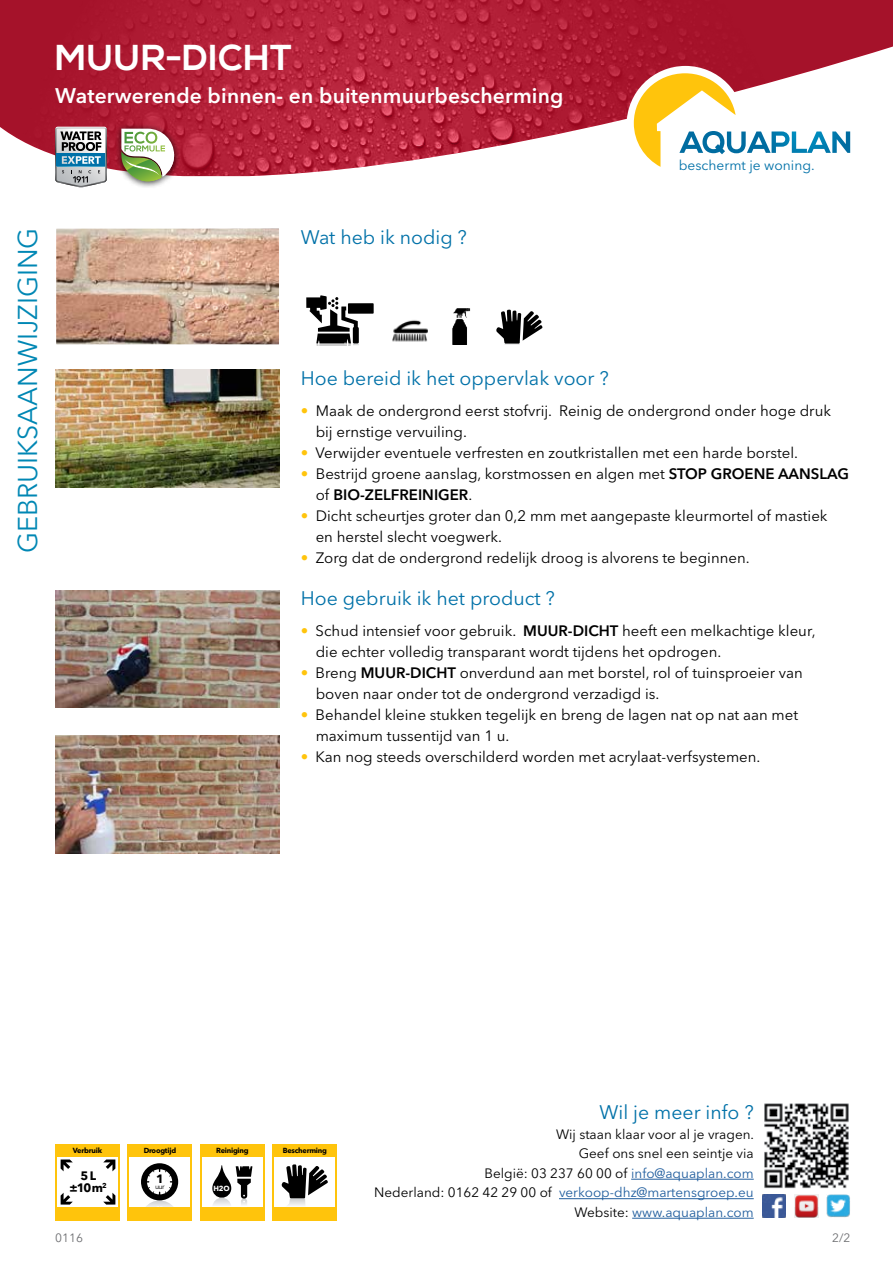
<style>
.page{position:relative;width:893px;height:1263px;background:#fff}
.page>*{position:absolute;margin:0;border:0;box-sizing:border-box;transform-origin:0 0}
.t1{font:700 36px "Nexa";letter-spacing:.01em;color:#fff}
.t2{font:27px "Avenir Next LT Pro";color:#0087b4}
.t3{font:600 21px "Avenir Next LT Pro";letter-spacing:.01em;color:#fff}
.t4{font:19.5px "Avenir Next LT Pro";color:#0071a8}
.t5{font:15px/21px "Avenir Next LT Pro";color:#000}
.t6{font:13.8px "Avenir Next LT Pro";color:#0071a8}
.t7{font:13.5px/19.5px "Avenir Next LT Pro";color:#000;text-align:right}
.t8{font:700 12.15px/12.1px "Avenir Next LT Pro";color:#000;text-align:center}
.t9{font:12px "Avenir Next LT Pro";color:#6d6e71}
.t10{font:700 12px "Avenir Next LT Pro";color:#000}
.t11{font:700 7.35px "Avenir Next LT Pro";letter-spacing:-.03em;color:#000}
.t12{font:700 7.35px "Avenir Next LT Pro";color:#fff}
.t13{font:7.05px "Avenir Next LT Pro";color:#000}
.s1{font-weight:600;color:#ffc40c}
.s2{font-weight:600}
.s3{color:#215e9e}
</style>
<div class="page">
<img style="left:392px;top:320px;width:36px;height:22px">
<img style="left:764px;top:1103px;width:85px;height:86px">
<div style="left:348px;top:303px;width:26px;height:11px;background:#000"></div>
<svg style="left:306px;top:295px;width:53px;height:50px"></svg>
<div style="left:55px;top:1144px;width:65px;height:76px;background:#ffc40c"></div>
<div style="left:57px;top:1157px;width:60px;height:50px;background:#fff"></div>
<svg style="left:61px;top:1159px;width:12px;height:12px"></svg>
<svg style="left:103px;top:1159px;width:12px;height:12px"></svg>
<svg style="left:103px;top:1193px;width:12px;height:11px"></svg>
<svg style="left:61px;top:1193px;width:12px;height:11px"></svg>
<div style="left:128px;top:1144px;width:64px;height:76px;background:#ffc40c"></div>
<div style="left:130px;top:1157px;width:60px;height:50px;background:#fff"></div>
<svg style="left:141px;top:1163px;width:37px;height:44px"></svg>
<div style="left:200px;top:1144px;width:65px;height:76px;background:#ffc40c"></div>
<div style="left:202px;top:1157px;width:60px;height:50px;background:#fff"></div>
<svg style="left:212px;top:1165px;width:40px;height:41px"></svg>
<div style="left:273px;top:1144px;width:64px;height:76px;background:#ffc40c"></div>
<div style="left:275px;top:1157px;width:60px;height:50px;background:#fff"></div>
<svg style="left:281px;top:1164px;width:47px;height:42px"></svg>
<svg style="left:496px;top:310px;width:47px;height:35px"></svg>
<img style="left:452px;top:308px;width:19px;height:36px">
<img style="left:0;top:0;width:893px;height:176px">
<div style="left:627px;top:66px;width:117px;height:118px;background:#fff;border-radius:50%"></div>
<svg style="left:634px;top:73px;width:216px;height:94px"></svg>
<svg style="left:55px;top:127px;width:52px;height:60px;background:#91a4ae"></svg>
<div style="left:115px;top:123px;width:66px;height:66px;background:#000;opacity:.75"></div>
<svg style="left:121px;top:129px;width:53px;height:52px"></svg>
<hr style="left:631px;top:1179px;width:123px;height:1px;background:#215e9e">
<hr style="left:559px;top:1198px;width:195px;height:1px;background:#215e9e">
<hr style="left:632px;top:1218px;width:122px;height:1px;background:#215e9e">
<img style="left:827px;top:1194px;width:23px;height:24px">
<img style="left:794px;top:1194px;width:24px;height:24px">
<img style="left:762px;top:1194px;width:24px;height:24px">
<img style="left:55px;top:370px;width:224px;height:118px">
<img style="left:55px;top:590px;width:224px;height:118px">
<img style="left:55px;top:736px;width:224px;height:117px">
<img style="left:57px;top:230px;width:221px;height:113px">
<div style="left:55px;top:228px;width:225px;height:117px;border:1px solid #fff"></div>
<h1 class="t1" style="left:55px;top:37px;width:238px">MUUR-DICHT</h1>
<h3 class="t3" style="left:55px;top:83px;width:510px">Waterwerende binnen- en buitenmuurbescherming</h3>
<p class="t6" style="left:679px;top:157px;width:137px">beschermt je woning.</p>
<h2 class="t2" style="left:12px;top:553px;width:327px;rotate:-90deg">GEBRUIKSAANWIJZIGING</h2>
<h3 class="t4" style="left:301px;top:225px;width:168px">Wat heb ik nodig ?</h3>
<h3 class="t4" style="left:301px;top:366px;width:309px">Hoe bereid ik het oppervlak voor ?</h3>
<p class="t5" style="left:316px;top:400px;width:517px;text-indent:-15px"><span class="s1">•</span> Maak de ondergrond eerst stofvrij. Reinig de ondergrond onder hoge druk bij ernstige vervuiling.</p>
<p class="t5" style="left:301px;top:442px;width:499px"><span class="s1">•</span> Verwijder eventuele verfresten en zoutkristallen met een harde borstel.</p>
<p class="t5" style="left:316px;top:463px;width:535px;text-indent:-15px"><span class="s1">•</span> Bestrijd groene aanslag, korstmossen en algen met <span class="s2">STOP GROENE AANSLAG </span>of <span class="s2">BIO-ZELFREINIGER</span>.</p>
<p class="t5" style="left:316px;top:505px;width:513px;text-indent:-15px"><span class="s1">•</span> Dicht scheurtjes groter dan 0,2 mm met aangepaste kleurmortel of mastiek en herstel slecht voegwerk.</p>
<p class="t5" style="left:301px;top:547px;width:450px"><span class="s1">•</span> Zorg dat de ondergrond redelijk droog is alvorens te beginnen.</p>
<h3 class="t4" style="left:301px;top:586px;width:256px">Hoe gebruik ik het product ?</h3>
<p class="t5" style="left:316px;top:621px;width:501px;text-indent:-15px"><span class="s1">•</span> Schud intensief voor gebruik. <span class="s2">MUUR-DICHT</span> heeft een melkachtige kleur, die echter volledig transparant wordt tijdens het opdrogen.</p>
<p class="t5" style="left:316px;top:663px;width:489px;text-indent:-15px"><span class="s1">•</span> Breng <span class="s2">MUUR-DICHT</span> onverdund aan met borstel, rol of tuinsproeier van boven naar onder tot de ondergrond verzadigd is.</p>
<p class="t5" style="left:316px;top:705px;width:484px;text-indent:-15px"><span class="s1">•</span> Behandel kleine stukken tegelijk en breng de lagen nat op nat aan met maximum tussentijd van 1 u.</p>
<p class="t5" style="left:301px;top:747px;width:461px"><span class="s1">•</span> Kan nog steeds overschilderd worden met acrylaat-verfsystemen.</p>
<p class="t11" style="left:73px;top:1146px;width:31px">Verbruik</p>
<p class="t8" style="left:70px;top:1169px;width:39px">5 L ±10 m<sup>2</sup></p>
<p class="t11" style="left:144px;top:1146px;width:34px">Droogtijd</p>
<p class="t10" style="left:156px;top:1171px;width:9px">1</p>
<p class="t13" style="left:155px;top:1182px;width:11px">uur</p>
<p class="t11" style="left:216px;top:1146px;width:34px">Reiniging</p>
<p class="t12" style="left:214px;top:1184px;width:18px">H2O</p>
<p class="t11" style="left:283px;top:1146px;width:46px">Bescherming</p>
<h3 class="t4" style="left:600px;top:1101px;width:156px">Wil je meer info ?</h3>
<p class="t7" style="left:374px;top:1124px;width:381px">Wij staan klaar voor al je vragen.<br>Geef ons snel een seintje via<br>België: 03 237 60 00 of <span class="s3">info@aquaplan.com<br></span>Nederland: 0162 42 29 00 of <span class="s3">verkoop-dhz@martensgroep.eu </span>Website: <span class="s3">www.aquaplan.com</span></p>
<p class="t9" style="left:55px;top:1231px;width:29px">0116</p>
<p class="t9" style="left:832px;top:1231px;width:20px">2/2</p>
</div>
